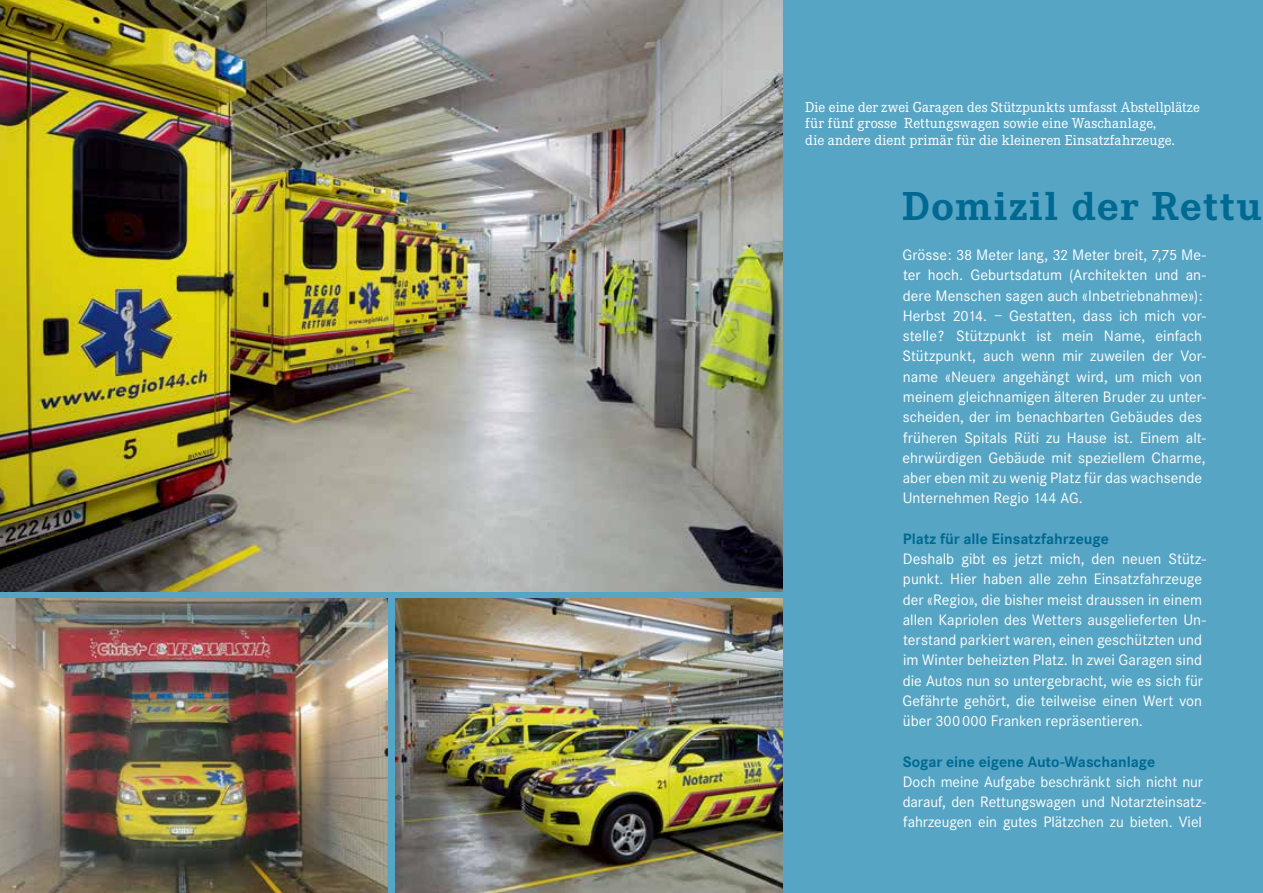
<style>
.page{position:relative;width:1263px;height:893px;background:#57a5c4}
.page>*{position:absolute;margin:0;border:0;box-sizing:border-box;transform-origin:0 0}
.t1{font:700 42px "Corporate E";letter-spacing:.035em;color:#006991}
.t2{font:15.75px/20.2px "Corporate S";color:#fff}
.t3{font:700 15.75px "Corporate S";color:#006991}
.t4{font:15px/16.5px "Corporate E";letter-spacing:.01em;color:#fff}
.s1{font-size:15.3px}
</style>
<div class="page">
<img style="left:0;top:0;width:782px;height:591px">
<img style="left:0;top:599px;width:387px;height:294px">
<img style="left:396px;top:599px;width:386px;height:294px">
<p class="t4" style="left:805px;top:99px;width:396px">Die eine der zwei Garagen des Stützpunkts umfasst Abstellplätze für fünf grosse Rettungswagen sowie eine Waschanlage,<br>die andere dient primär für die kleineren Einsatzfahrzeuge.</p>
<h1 class="t1" style="left:902px;top:182px;width:361px">Domizil der Rettu</h1>
<p class="t2" style="left:902px;top:245px;width:305px">Grösse: <span class="s1">38</span> Meter lang, <span class="s1">32</span> Meter breit, <span class="s1">7</span>,<span class="s1">75</span> Me&shy;ter hoch. Geburtsdatum (Architekten und an&shy;dere Menschen sagen auch «Inbetriebnahme»):<br>Herbst <span class="s1">2014</span>. – Gestatten, dass ich mich vor&shy;stelle? Stützpunkt ist mein Name, einfach Stützpunkt, auch wenn mir zuweilen der Vor&shy;name «Neuer» angehängt wird, um mich von meinem gleichnamigen älteren Bruder zu unter&shy;scheiden, der im benachbarten Gebäudes des früheren Spitals Rüti zu Hause ist. Einem alt&shy;ehrwürdigen Gebäude mit speziellem Charme, aber eben mit zu wenig Platz für das wachsende Unternehmen Regio <span class="s1">144 AG</span>.</p>
<p class="t3" style="left:903px;top:529px;width:207px">Platz für alle Einsatzfahrzeuge</p>
<p class="t2" style="left:902px;top:549px;width:305px">Deshalb gibt es jetzt mich, den neuen Stütz&shy;punkt. Hier haben alle zehn Einsatzfahrzeuge der «Regio», die bisher meist draussen in einem allen Kapriolen des Wetters ausgelieferten Un&shy;terstand parkiert waren, einen geschützten und im Winter beheizten Platz. In zwei Garagen sind die Autos nun so untergebracht, wie es sich für Gefährte gehört, die teilweise einen Wert von über <span class="s1">300000</span> Franken repräsentieren.</p>
<p class="t3" style="left:903px;top:752px;width:254px">Sogar eine eigene Auto-Waschanlage</p>
<p class="t2" style="left:903px;top:772px;width:305px">Doch meine Aufgabe beschränkt sich nicht nur darauf, den Rettungswagen und Notarzteinsatz&shy;fahrzeugen ein gutes Plätzchen zu bieten. Viel</p>
</div>
